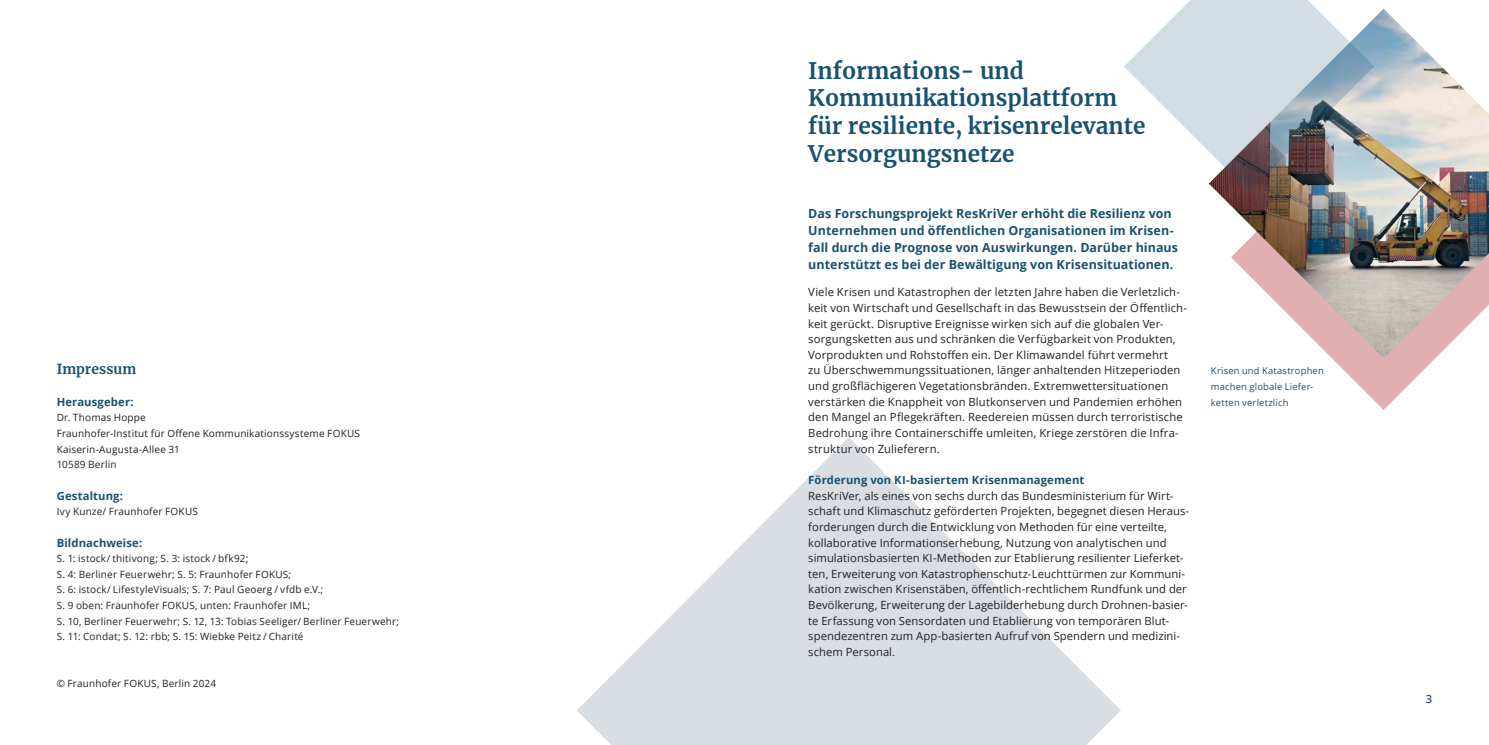
<style>
.page{position:relative;width:1489px;height:745px;background:#fff}
.page>*{position:absolute;margin:0;border:0;box-sizing:border-box;transform-origin:0 0}
.Titel_18pt{font:700 22.5px/27.5px "Merriweather";color:#185271}
.Zwischenueberschrift_11_14{font:700 13.75px "Merriweather";letter-spacing:.005em;color:#185271}
.Introtext_10_13_5{font:700 12.5px/16.9px "Open Sans";letter-spacing:.005em;color:#185271}
.Fliesstext_9_12_5_schwarz{font:11.25px/15.6px "Open Sans";letter-spacing:.01em;color:#231f20}
.Absatzueberschrift_9_12_5{font:700 11.25px "Open Sans";letter-spacing:.01em;color:#185271}
.t1{font:600 11.25px "Open Sans";color:#185271}
.Infokasten_klein_Fliesstext_8_12_5_weiss{font:10px/15.6px "Open Sans";letter-spacing:.015em;color:#231f20}
.Bildtext_Marginal_7_5_9{font:9.38px/15.6px "Open Sans";letter-spacing:.02em;color:#185271}
</style>
<div class="page">
<svg style="left:1332px;top:358px;width:104px;height:52px"></svg>
<svg style="left:577px;top:437px;width:543px;height:307px;fill:#d9dee4"></svg>
<img style="left:1217px;top:9px;width:271px;height:349px">
<svg style="left:1124px;top:0;width:249px;height:192px;fill:#d1dde3"></svg>
<p class="Zwischenueberschrift_11_14" style="left:57px;top:359px;width:81px">Impressum</p>
<p class="Absatzueberschrift_9_12_5" style="left:57px;top:393px;width:78px">Herausgeber:</p>
<p class="Infokasten_klein_Fliesstext_8_12_5_weiss" style="left:57px;top:409px;width:91px">Dr. Thomas Hoppe</p>
<p class="Infokasten_klein_Fliesstext_8_12_5_weiss" style="left:57px;top:425px;width:305px">Fraunhofer-Institut für Offene Kommunikationssysteme FOKUS</p>
<p class="Infokasten_klein_Fliesstext_8_12_5_weiss" style="left:57px;top:440px;width:125px">Kaiserin-Augusta-Allee 31</p>
<p class="Infokasten_klein_Fliesstext_8_12_5_weiss" style="left:57px;top:456px;width:61px">10589 Berlin</p>
<p class="Absatzueberschrift_9_12_5" style="left:57px;top:487px;width:68px">Gestaltung:</p>
<p class="Infokasten_klein_Fliesstext_8_12_5_weiss" style="left:57px;top:503px;width:143px">Ivy Kunze/ Fraunhofer FOKUS</p>
<p class="Absatzueberschrift_9_12_5" style="left:57px;top:534px;width:87px">Bildnachweise:</p>
<p class="Infokasten_klein_Fliesstext_8_12_5_weiss" style="left:57px;top:550px;width:344px">S. 1: istock/ thitivong; S. 3: istock / bfk92;<br>S. 4: Berliner Feuerwehr; S. 5: Fraunhofer FOKUS;<br>S. 6: istock/ LifestyleVisuals; S. 7: Paul Geoerg / vfdb e.V.;<br>S. 9 oben: Fraunhofer FOKUS, unten: Fraunhofer IML;<br>S. 10, Berliner Feuerwehr; S. 12, 13: Tobias Seeliger/ Berliner Feuerwehr; S. 11: Condat; S. 12: rbb; S. 15: Wiebke Peitz / Charité</p>
<p class="Infokasten_klein_Fliesstext_8_12_5_weiss" style="left:57px;top:675px;width:161px">© Fraunhofer FOKUS, Berlin 2024</p>
<p class="Titel_18pt" style="left:808px;top:56px;width:338px">Informations- und<br>Kommunikationsplattform für resiliente, krisenrelevante<br>Versorgungsnetze</p>
<p class="Introtext_10_13_5" style="left:808px;top:204px;width:371px">Das Forschungsprojekt ResKriVer erhöht die Resilienz von Unternehmen und öffentlichen Organisationen im Krisen&shy;fall durch die Prognose von Auswirkungen. Darüber hinaus unterstützt es bei der Bewältigung von Krisensituationen.</p>
<p class="Fliesstext_9_12_5_schwarz" style="left:808px;top:284px;width:380px">Viele Krisen und Katastrophen der letzten Jahre haben die Verletzlich&shy;keit von Wirtschaft und Gesellschaft in das Bewusstsein der Öffentlich&shy;keit gerückt. Disruptive Ereignisse wirken sich auf die globalen Ver&shy;sorgungsketten aus und schränken die Verfügbarkeit von Produkten, Vorprodukten und Rohstoffen ein. Der Klimawandel führt vermehrt<br>zu Überschwemmungssituationen, länger anhaltenden Hitzeperioden und großflächigeren Vegetationsbränden. Extremwettersituationen verstärken die Knappheit von Blutkonserven und Pandemien erhöhen den Mangel an Pflegekräften. Reedereien müssen durch terroristische Bedrohung ihre Containerschiffe umleiten, Kriege zerstören die Infra&shy;struktur von Zulieferern.</p>
<p class="Absatzueberschrift_9_12_5" style="left:808px;top:471px;width:277px">Förderung von KI-basiertem Krisenmanagement</p>
<p class="Fliesstext_9_12_5_schwarz" style="left:808px;top:487px;width:382px">ResKriVer, als eines von sechs durch das Bundesministerium für Wirt&shy;schaft und Klimaschutz geförderten Projekten, begegnet diesen Heraus&shy;forderungen durch die Entwicklung von Methoden für eine verteilte, kollaborative Informationserhebung, Nutzung von analytischen und simulationsbasierten KI-Methoden zur Etablierung resilienter Lieferket&shy;ten, Erweiterung von Katastrophenschutz-Leuchttürmen zur Kommuni&shy;kation zwischen Krisenstäben, öffentlich-rechtlichem Rundfunk und der Bevölkerung, Erweiterung der Lagebilderhebung durch Drohnen-basier&shy;te Erfassung von Sensordaten und Etablierung von temporären Blut&shy;spendezentren zum App-basierten Aufruf von Spendern und medizini&shy;schem Personal.</p>
<p class="Bildtext_Marginal_7_5_9" style="left:1210px;top:363px;width:114px">Krisen und Katastrophen machen globale Liefer&shy;ketten verletzlich</p>
<p class="t1" style="left:1425px;top:690px;width:8px">3</p>
</div>
